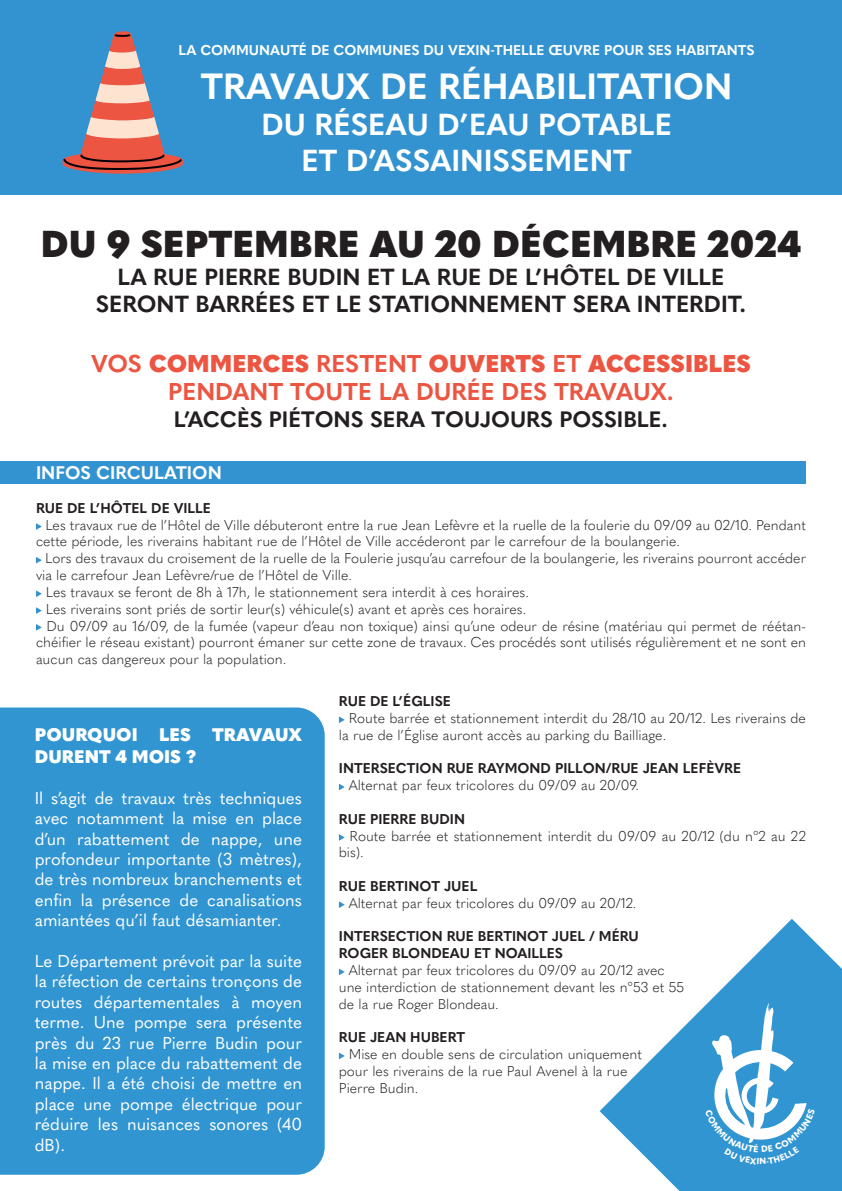
<style>
.page{position:relative;width:842px;height:1191px;background:#fff}
.page>*{position:absolute;margin:0;border:0;box-sizing:border-box;transform-origin:0 0}
.t1{font:900 37px "Quasimoda";color:#231f20}
.t2{font:700 36px "Quasimoda";color:#fff}
.t3{font:700 30px/36px "Quasimoda";color:#fff;text-align:center}
.t4{font:700 24px/28.8px "Quasimoda";color:#ec5542;text-align:center}
.t5{font:700 23px/27.6px "Quasimoda";color:#231f20;text-align:center}
.t6{font:700 22px "Quasimoda";color:#231f20}
.t7{font:900 18px/21.6px "Quasimoda";color:#fff}
.t8{font:700 18px "Quasimoda";color:#fff}
.t9{font:17px/20.4px "Quasimoda";color:#fff;text-align:justify}
.t10{font:300 14px/16.8px "Quasimoda";color:#231f20}
.t11{font:700 14px/16.8px "Quasimoda";color:#231f20}
.t12{font:700 14px "Quasimoda";color:#fff}
.s1{font-weight:900}
</style>
<div class="page">
<svg style="left:600px;top:919px;width:242px;height:272px;fill:#3195d1"></svg>
<div style="left:0;top:0;width:842px;height:194px;background:#3293d0"></div>
<svg style="left:63px;top:31px;width:120px;height:143px"></svg>
<div style="left:0;top:707px;width:325px;height:467px;background:#3195d1"></div>
<div style="left:0;top:461px;width:806px;height:23px;background:#3293d0"></div>
<svg style="left:36px;top:523px;width:6px;height:6px"></svg>
<svg style="left:36px;top:557px;width:6px;height:6px"></svg>
<svg style="left:36px;top:590px;width:6px;height:7px"></svg>
<svg style="left:36px;top:607px;width:6px;height:6px"></svg>
<svg style="left:36px;top:624px;width:6px;height:6px"></svg>
<svg style="left:339px;top:716px;width:5px;height:7px"></svg>
<svg style="left:339px;top:784px;width:5px;height:6px"></svg>
<svg style="left:339px;top:834px;width:5px;height:6px"></svg>
<svg style="left:339px;top:901px;width:5px;height:6px"></svg>
<svg style="left:339px;top:968px;width:5px;height:7px"></svg>
<svg style="left:339px;top:1052px;width:5px;height:7px"></svg>
<svg style="left:705px;top:1002px;width:110px;height:162px"></svg>
<p class="t12" style="left:179px;top:40px;width:577px">LA COMMUNAUTÉ DE COMMUNES DU VEXIN-THELLE ŒUVRE POUR SES HABITANTS</p>
<h2 class="t2" style="left:201px;top:58px;width:533px">TRAVAUX DE RÉHABILITATION</h2>
<h3 class="t3" style="left:261px;top:104px;width:412px">DU RÉSEAU D’EAU POTABLE<br>ET D’ASSAINISSEMENT</h3>
<h1 class="t1" style="left:41px;top:215px;width:761px">DU 9 SEPTEMBRE AU 20 DÉCEMBRE 2024</h1>
<h3 class="t5" style="left:96px;top:261px;width:652px">LA RUE PIERRE BUDIN ET LA RUE DE L’HÔTEL DE VILLE<br>SERONT BARRÉES ET LE STATIONNEMENT SERA INTERDIT.</h3>
<h3 class="t4" style="left:91px;top:347px;width:661px">VOS <span class="s1">COMMERCES</span> RESTENT <span class="s1">OUVERTS</span> ET <span class="s1">ACCESSIBLES<br></span>PENDANT TOUTE LA DURÉE DES TRAVAUX.</h3>
<h3 class="t6" style="left:174px;top:402px;width:495px">L’ACCÈS PIÉTONS SERA TOUJOURS POSSIBLE.</h3>
<p class="t8" style="left:36px;top:459px;width:187px">INFOS CIRCULATION</p>
<p class="t11" style="left:36px;top:498px;width:177px">RUE DE L’HÔTEL DE VILLE</p>
<p class="t10" style="left:36px;top:515px;width:772px;text-indent:9px">Les travaux rue de l’Hôtel de Ville débuteront entre la rue Jean Lefèvre et la ruelle de la foulerie du 09/09 au 02/10. Pendant cette période, les riverains habitant rue de l’Hôtel de Ville accéderont par le carrefour de la boulangerie.</p>
<p class="t10" style="left:45px;top:549px;width:762px">Lors des travaux du croisement de la ruelle de la Foulerie jusqu’au carrefour de la boulangerie, les riverains pourront accéder</p>
<p class="t10" style="left:36px;top:566px;width:317px">via le carrefour Jean Lefèvre/rue de l’Hôtel de Ville.</p>
<p class="t10" style="left:46px;top:582px;width:485px">Les travaux se feront de 8h à 17h, le stationnement sera interdit à ces horaires.</p>
<p class="t10" style="left:46px;top:599px;width:482px">Les riverains sont priés de sortir leur(s) véhicule(s) avant et après ces horaires.</p>
<p class="t10" style="left:47px;top:616px;width:761px">Du 09/09 au 16/09, de la fumée (vapeur d’eau non toxique) ainsi qu’une odeur de résine (matériau qui permet de réétan-</p>
<p class="t10" style="left:36px;top:633px;width:771px">chéifier le réseau existant) pourront émaner sur cette zone de travaux. Ces procédés sont utilisés régulièrement et ne sont en</p>
<p class="t10" style="left:36px;top:650px;width:252px">aucun cas dangereux pour la population.</p>
<p class="t11" style="left:339px;top:692px;width:113px">RUE DE L’ÉGLISE</p>
<p class="t10" style="left:339px;top:708px;width:469px;text-indent:10px">Route barrée et stationnement interdit du 28/10 au 20/12. Les riverains de la rue de l’Église auront accès au parking du Bailliage.</p>
<p class="t11" style="left:339px;top:759px;width:404px">INTERSECTION RUE RAYMOND PILLON/RUE JEAN LEFÈVRE</p>
<p class="t10" style="left:349px;top:776px;width:292px">Alternat par feux tricolores du 09/09 au 20/09.</p>
<p class="t11" style="left:339px;top:809px;width:128px">RUE PIERRE BUDIN</p>
<p class="t10" style="left:339px;top:826px;width:468px;text-indent:11px">Route barrée et stationnement interdit du 09/09 au 20/12 (du n°2 au 22 bis).</p>
<p class="t11" style="left:339px;top:876px;width:140px">RUE BERTINOT JUEL</p>
<p class="t10" style="left:349px;top:893px;width:289px">Alternat par feux tricolores du 09/09 au 20/12.</p>
<p class="t11" style="left:339px;top:927px;width:301px">INTERSECTION RUE BERTINOT JUEL / MÉRU<br>ROGER BLONDEAU ET NOAILLES</p>
<p class="t10" style="left:339px;top:960px;width:347px;text-indent:10px">Alternat par feux tricolores du 09/09 au 20/12 avec une interdiction de stationnement devant les n°53 et 55 de la rue Roger Blondeau.</p>
<p class="t11" style="left:339px;top:1028px;width:128px">RUE JEAN HUBERT</p>
<p class="t10" style="left:339px;top:1044px;width:305px;text-indent:10px">Mise en double sens de circulation uniquement pour les riverains de la rue Paul Avenel à la rue<br>Pierre Budin.</p>
<p class="t7" style="left:35px;top:723px;width:269px">POURQUOI LES TRAVAUX<br>DURENT 4 MOIS ?</p>
<p class="t9" style="left:35px;top:786px;width:269px">Il s’agit de travaux très techniques avec notamment la mise en place d’un rabattement de nappe, une profondeur importante (3 mètres), de très nombreux branchements et enfin la présence de canalisations amiantées qu’il faut désamianter.</p>
<p class="t9" style="left:35px;top:949px;width:269px">Le Département prévoit par la suite la réfection de certains tronçons de routes départementales à moyen terme. Une pompe sera présente près du 23 rue Pierre Budin pour la mise en place du rabattement de nappe. Il a été choisi de mettre en place une pompe électrique pour réduire les nuisances sonores (40 dB).</p>
</div>
